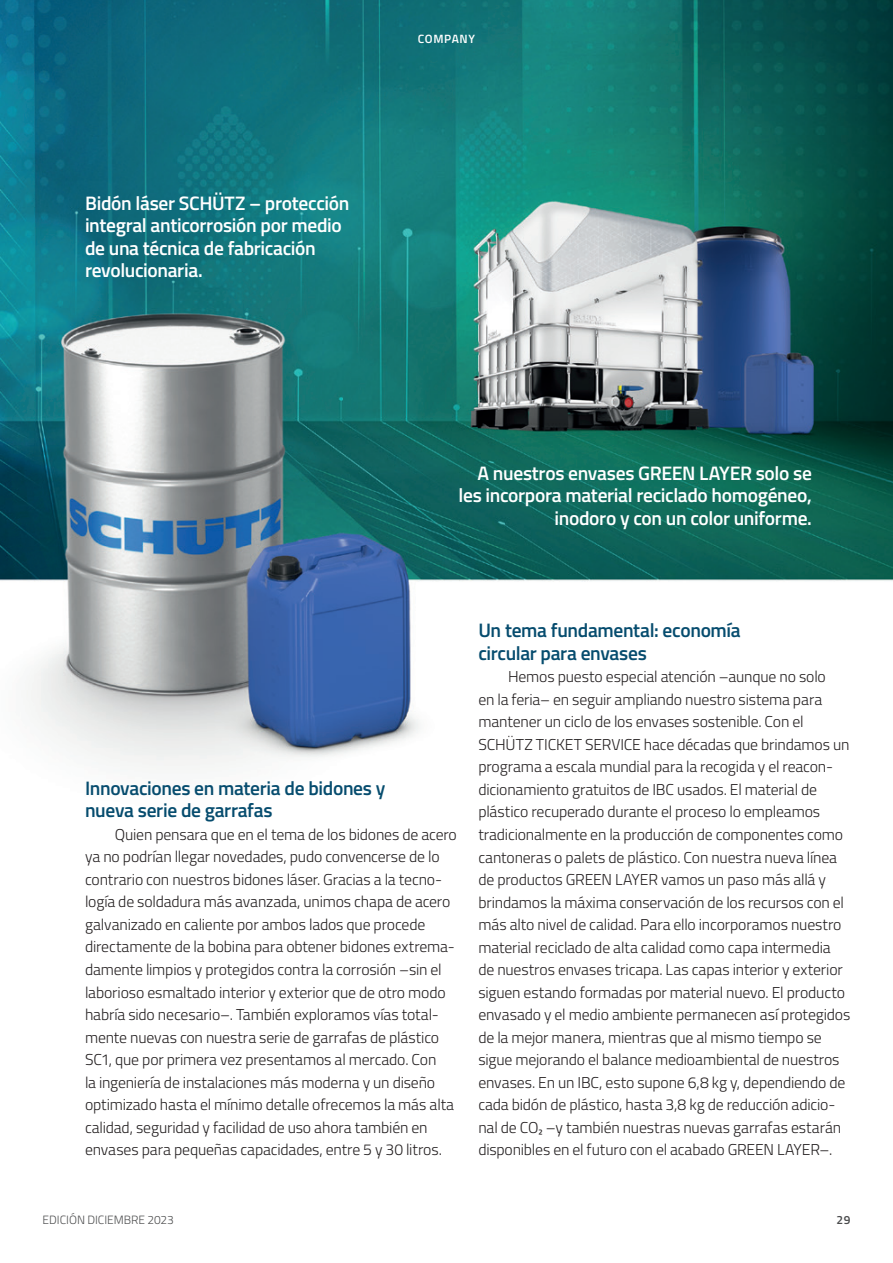
<style>
.page{position:relative;width:893px;height:1263px;background:#fff}
.page>*{position:absolute;margin:0;border:0;box-sizing:border-box;transform-origin:0 0}
.t1{font:600 19.5px/22.5px "Cairo";letter-spacing:-.02em;color:#fff;text-align:right}
.t2{font:600 19.5px/22.5px "Cairo";letter-spacing:-.02em;color:#064c6e}
.t3{font:300 15.75px/22.5px "Cairo";letter-spacing:-.01em;color:#231f20}
.t4{font:300 12px "Cairo";color:#4b4c4d}
.t5{font:600 12px "Cairo";letter-spacing:.055em;color:#fff}
.t6{font:600 12px "Cairo";color:#4b4c4d}
</style>
<div class="page">
<img style="left:0;top:0;width:893px;height:770px">
<p class="t1" style="left:85px;top:192px;width:266px;text-align:left">Bidón láser SCHÜTZ – protección integral anticorrosión por medio de una técnica de fabricación revolucionaria.</p>
<p class="t5" style="left:418px;top:29px;width:59px">COMPANY</p>
<p class="t1" style="left:459px;top:462px;width:355px">A nuestros envases GREEN LAYER solo se les incorpora material reciclado homogéneo, inodoro y con un color uniforme.</p>
<p class="t2" style="left:85px;top:777px;width:302px">Innovaciones en materia de bidones y nueva serie de garrafas</p>
<p class="t3" style="left:85px;top:823px;width:373px;text-indent:30px">Quien pensara que en el tema de los bidones de acero ya no podrían llegar novedades, pudo convencerse de lo contrario con nuestros bidones láser. Gracias a la tecno&shy;logía de soldadura más avanzada, unimos chapa de acero galvanizado en caliente por ambos lados que procede directamente de la bobina para obtener bidones extrema&shy;damente limpios y protegidos contra la corrosión –sin el laborioso esmaltado interior y exterior que de otro modo habría sido necesario–. También exploramos vías total&shy;mente nuevas con nuestra serie de garrafas de plástico SC1, que por primera vez presentamos al mercado. Con<br>la ingeniería de instalaciones más moderna y un diseño optimizado hasta el mínimo detalle ofrecemos la más alta calidad, seguridad y facilidad de uso ahora también en envases para pequeñas capacidades, entre 5 y 30 litros.</p>
<p class="t2" style="left:478px;top:619px;width:264px">Un tema fundamental: economía circular para envases</p>
<p class="t3" style="left:478px;top:666px;width:374px;text-indent:30px">Hemos puesto especial atención –aunque no solo<br>en la feria– en seguir ampliando nuestro sistema para mantener un ciclo de los envases sostenible. Con el SCHÜTZ TICKET SERVICE hace décadas que brindamos un programa a escala mundial para la recogida y el reacon&shy;dicionamiento gratuitos de IBC usados. El material de plástico recuperado durante el proceso lo empleamos tradicionalmente en la producción de componentes como cantoneras o palets de plástico. Con nuestra nueva línea de productos GREEN LAYER vamos un paso más allá y brindamos la máxima conservación de los recursos con el más alto nivel de calidad. Para ello incorporamos nuestro material reciclado de alta calidad como capa intermedia de nuestros envases tricapa. Las capas interior y exterior siguen estando formadas por material nuevo. El producto envasado y el medio ambiente permanecen así protegidos de la mejor manera, mientras que al mismo tiempo se sigue mejorando el balance medioambiental de nuestros envases. En un IBC, esto supone 6,8 kg y, dependiendo de cada bidón de plástico, hasta 3,8 kg de reducción adicio&shy;nal de CO₂ –y también nuestras nuevas garrafas estarán disponibles en el futuro con el acabado GREEN LAYER–.</p>
<p class="t4" style="left:43px;top:1211px;width:133px">EDICIÓN DICIEMBRE 2023</p>
<p class="t6" style="left:836px;top:1211px;width:16px">29</p>
</div>
